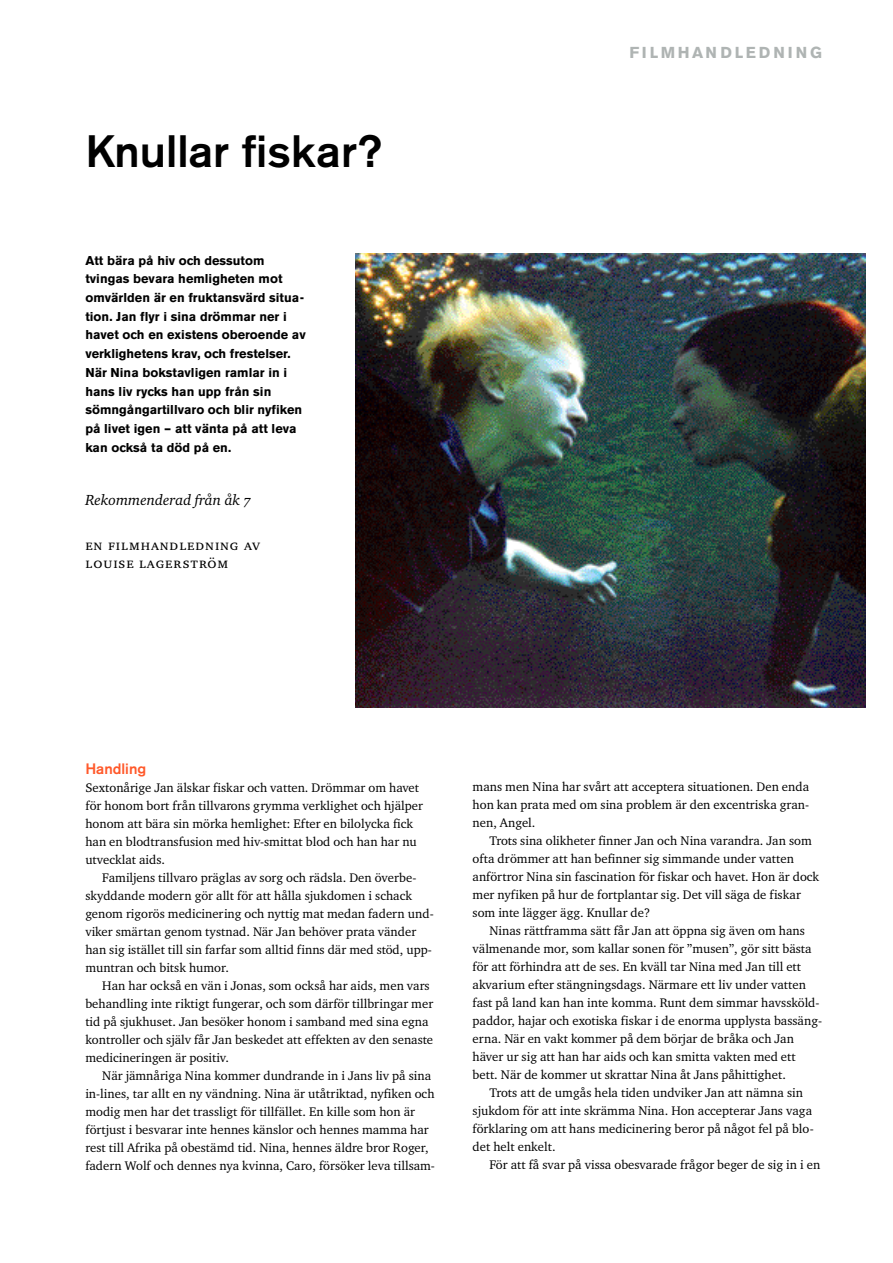
<style>
.page{position:relative;width:893px;height:1263px;background:#fff}
.page>*{position:absolute;margin:0;border:0;box-sizing:border-box;transform-origin:0 0}
.t1{font:500 45px "Akzidenz Grotesk BE";color:#000}
.t2{font:700 15.75px "Akzidenz Grotesk BE";letter-spacing:.185em;color:#afb4b3}
.t3{font:15px/18.8px "Charter ITC Regu SC";letter-spacing:.055em;color:#000}
.t4{font:15px "Charter ITC Regu Ital OS";color:#000}
.t5{font:500 15px "Akzidenz Grotesk BE";color:#ff592a}
.t6{font:12.75px/18px "Charter ITC Regu OS";color:#000}
.t7{font:700 12.75px/18.8px "Akzidenz Grotesk BE";color:#000}
</style>
<div class="page">
<img style="left:356px;top:254px;width:509px;height:454px">
<h1 class="t1" style="left:85px;top:135px;width:298px">Knullar fiskar?</h1>
<p class="t7" style="left:85px;top:252px;width:222px">Att bära på hiv och dessutom tvingas bevara hemligheten mot omvärlden är en fruktansvärd situa&shy;tion. Jan flyr i sina drömmar ner i havet och en existens oberoende av verklighetens krav, och frestelser.<br>När Nina bokstavligen ramlar in i hans liv rycks han upp från sin sömngångartillvaro och blir nyfiken på livet igen – att vänta på att leva kan också ta död på en.</p>
<p class="t4" style="left:85px;top:495px;width:167px">Rekommenderad från åk 7</p>
<p class="t3" style="left:85px;top:537px;width:176px">en filmhandledning av louise lage rst rö m</p>
<p class="t2" style="left:629px;top:46px;width:194px">F IL MH A NDL EDNING</p>
<p class="t5" style="left:85px;top:763px;width:62px">Handling</p>
<p class="t6" style="left:85px;top:780px;width:339px">Sextonårige Jan älskar fiskar och vatten. Drömmar om havet för honom bort från tillvarons grymma verklighet och hjälper honom att bära sin mörka hemlighet: Efter en bilolycka fick han en blodtransfusion med hiv-smittat blod och han har nu utvecklat aids.</p>
<p class="t6" style="left:85px;top:870px;width:350px;text-indent:17px">Familjens tillvaro präglas av sorg och rädsla. Den överbe&shy;skyddande modern gör allt för att hålla sjukdomen i schack genom rigorös medicinering och nyttig mat medan fadern und&shy;viker smärtan genom tystnad. När Jan behöver prata vänder han sig istället till sin farfar som alltid finns där med stöd, upp&shy;muntran och bitsk humor.</p>
<p class="t6" style="left:85px;top:978px;width:349px;text-indent:17px">Han har också en vän i Jonas, som också har aids, men vars behandling inte riktigt fungerar, och som därför tillbringar mer tid på sjukhuset. Jan besöker honom i samband med sina egna kontroller och själv får Jan beskedet att effekten av den senaste medicineringen är positiv.</p>
<p class="t6" style="left:85px;top:1068px;width:351px;text-indent:17px">När jämnåriga Nina kommer dundrande in i Jans liv på sina in-lines, tar allt en ny vändning. Nina är utåtriktad, nyfiken och modig men har det trassligt för tillfället. En kille som hon är förtjust i besvarar inte hennes känslor och hennes mamma har rest till Afrika på obestämd tid. Nina, hennes äldre bror Roger, fadern Wolf och dennes nya kvinna, Caro, försöker leva tillsam-</p>
<p class="t6" style="left:472px;top:779px;width:338px;text-align:justify">mans men Nina har svårt att acceptera situationen. Den enda hon kan prata med om sina problem är den excentriska gran&shy;nen, Angel.</p>
<p class="t6" style="left:472px;top:833px;width:348px;text-indent:17px">Trots sina olikheter finner Jan och Nina varandra. Jan som ofta drömmer att han befinner sig simmande under vatten anförtror Nina sin fascination för fiskar och havet. Hon är dock mer nyfiken på hur de fortplantar sig. Det vill säga de fiskar som inte lägger ägg. Knullar de?</p>
<p class="t6" style="left:472px;top:923px;width:351px;text-indent:17px">Ninas rättframma sätt får Jan att öppna sig även om hans välmenande mor, som kallar sonen för ”musen”, gör sitt bästa för att förhindra att de ses. En kväll tar Nina med Jan till ett akvarium efter stängningsdags. Närmare ett liv under vatten fast på land kan han inte komma. Runt dem simmar havssköld&shy;paddor, hajar och exotiska fiskar i de enorma upplysta bassäng&shy;erna. När en vakt kommer på dem börjar de bråka och Jan häver ur sig att han har aids och kan smitta vakten med ett bett. När de kommer ut skrattar Nina åt Jans påhittighet.</p>
<p class="t6" style="left:472px;top:1085px;width:343px;text-indent:17px">Trots att de umgås hela tiden undviker Jan att nämna sin sjukdom för att inte skrämma Nina. Hon accepterar Jans vaga förklaring om att hans medicinering beror på något fel på blo&shy;det helt enkelt.</p>
<p class="t6" style="left:489px;top:1157px;width:332px">För att få svar på vissa obesvarade frågor beger de sig in i en</p>
</div>
